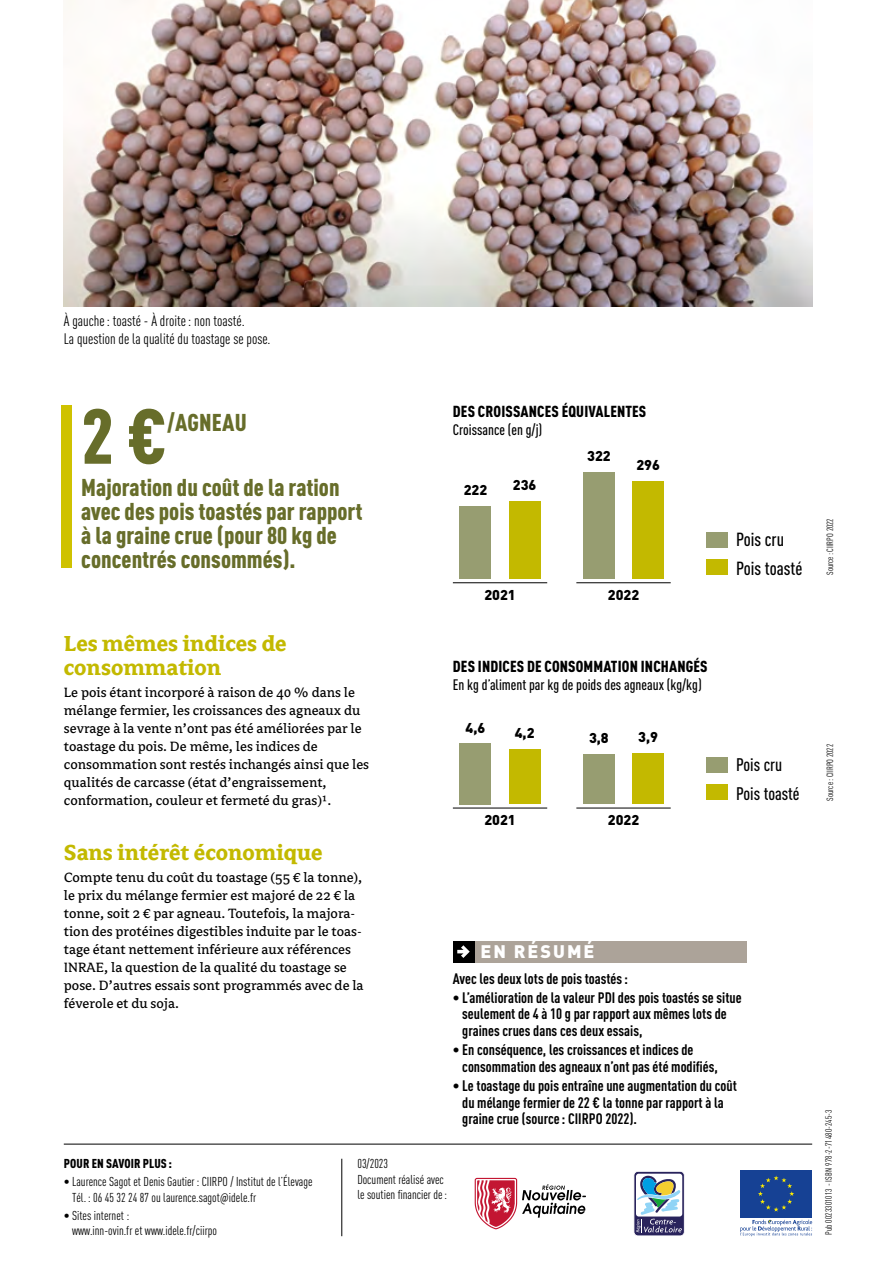
<style>
.page{position:relative;width:893px;height:1263px;background:#fff}
.page>*{position:absolute;margin:0;border:0;box-sizing:border-box;transform-origin:0 0}
.t1{font:900 condensed 76.5px "DIN Pro";color:#676d2a}
.t2{font:900 condensed 24px/24px "DIN Pro";color:#676d2a}
.t3{font:700 24px/24px "Avance Pro";color:#c3b900}
.t4{font:500 condensed 18.75px/29.2px "DIN Pro";color:#000}
.t5{font:500 condensed 18px/29.2px "DIN Pro";color:#000}
.t6{font:900 18px "DIN Pro";letter-spacing:.11em;color:#fff}
.t7{font:900 condensed 15.75px "DIN Pro";letter-spacing:.01em;color:#000}
.t8{font:15px/18px "Avance Pro";color:#000}
.t9{font:700 condensed 15px/16.5px "DIN Pro";color:#000}
.t10{font:condensed 15px/18px "DIN Pro";color:#000}
.t11{font:500 condensed 15px "DIN Pro";color:#000}
.t12{font:900 14.1px "DIN Pro";color:#000}
.t13{font:condensed 12.75px/15.6px "DIN Pro";color:#000}
.t14{font:900 condensed 12.75px "DIN Pro";letter-spacing:.01em;color:#000}
.t15{font:condensed 9px "DIN Pro";letter-spacing:.02em;color:#000}
.t16{font:condensed 9px "DIN Pro";color:#000}
</style>
<div class="page">
<svg style="left:634px;top:1171px;width:51px;height:65px"></svg>
<hr style="left:342px;top:1159px;width:1px;height:77px;background:#000">
<hr style="left:64px;top:1144px;width:748px;height:1px;background:#000">
<svg style="left:475px;top:1178px;width:111px;height:51px"></svg>
<svg style="left:740px;top:1220px;width:72px;height:16px"></svg>
<div style="left:740px;top:1170px;width:72px;height:48px;background:#164194"></div>
<svg style="left:758px;top:1175px;width:36px;height:37px"></svg>
<div style="left:707px;top:532px;width:21px;height:16px;background:#979d71"></div>
<div style="left:707px;top:559px;width:21px;height:16px;background:#c3b900"></div>
<hr style="left:576px;top:582px;width:95px;height:1px;background:#000">
<div style="left:583px;top:472px;width:32px;height:107px;background:#979d71"></div>
<div style="left:632px;top:480px;width:32px;height:99px;background:#c3b900"></div>
<hr style="left:453px;top:582px;width:94px;height:1px;background:#000">
<div style="left:459px;top:505px;width:32px;height:74px;background:#979d71"></div>
<div style="left:509px;top:500px;width:32px;height:79px;background:#c3b900"></div>
<div style="left:707px;top:757px;width:21px;height:16px;background:#979d71"></div>
<div style="left:707px;top:784px;width:21px;height:16px;background:#c3b900"></div>
<hr style="left:576px;top:807px;width:95px;height:1px;background:#000">
<div style="left:583px;top:754px;width:32px;height:50px;background:#979d71"></div>
<div style="left:632px;top:752px;width:32px;height:52px;background:#c3b900"></div>
<hr style="left:453px;top:807px;width:94px;height:1px;background:#000">
<div style="left:459px;top:743px;width:32px;height:61px;background:#979d71"></div>
<div style="left:509px;top:748px;width:32px;height:56px;background:#c3b900"></div>
<div style="left:453px;top:941px;width:293px;height:21px;background:#aca399"></div>
<div style="left:453px;top:941px;width:21px;height:21px;background:#000"></div>
<svg style="left:457px;top:945px;width:13px;height:13px"></svg>
<img style="left:64px;top:0;width:748px;height:306px">
<div style="left:61px;top:405px;width:11px;height:163px;background:#cfc200"></div>
<p class="t10" style="left:64px;top:312px;width:208px">À gauche: toasté - À droite: non toasté.<br>La question de la qualité du toastage se pose.</p>
<h1 class="t1" style="left:81px;top:389px;width:87px">2 €</h1>
<h2 class="t2" style="left:167px;top:410px;width:81px">/AGNEAU</h2>
<h2 class="t2" style="left:81px;top:475px;width:283px">Majoration du coût de la ration avec des pois toastés par rapport à la graine crue (pour 80 kg de concentrés consommés).</h2>
<h2 class="t3" style="left:64px;top:632px;width:224px">Les mêmes indices de consommation</h2>
<p class="t8" style="left:64px;top:683px;width:307px">Le pois étant incorporé à raison de 40 % dans le mélange fermier, les croissances des agneaux du sevrage à la vente n’ont pas été améliorées par le toastage du pois. De même, les indices de consommation sont restés inchangés ainsi que les qualités de carcasse (état d’engraissement, conformation, couleur et fermeté du gras)¹.</p>
<h2 class="t3" style="left:64px;top:841px;width:260px">Sans intérêt économique</h2>
<p class="t8" style="left:64px;top:868px;width:301px">Compte tenu du coût du toastage (55 € la tonne), le prix du mélange fermier est majoré de 22 € la tonne, soit 2 € par agneau. Toutefois, la majora&shy;tion des protéines digestibles induite par le toas&shy;tage étant nettement inférieure aux références INRAE, la question de la qualité du toastage se pose. D’autres essais sont programmés avec de la féverole et du soja.</p>
<p class="t7" style="left:453px;top:402px;width:195px">DES CROISSANCES ÉQUIVALENTES</p>
<p class="t11" style="left:453px;top:421px;width:91px">Croissance (en g/j)</p>
<p class="t12" style="left:464px;top:480px;width:25px">222</p>
<p class="t12" style="left:513px;top:475px;width:25px">236</p>
<p class="t12" style="left:484px;top:585px;width:33px">2021</p>
<p class="t12" style="left:587px;top:447px;width:25px">322</p>
<p class="t12" style="left:636px;top:455px;width:25px">296</p>
<p class="t12" style="left:608px;top:585px;width:33px">2022</p>
<p class="t7" style="left:453px;top:656px;width:256px">DES INDICES DE CONSOMMATION INCHANGÉS</p>
<p class="t11" style="left:453px;top:676px;width:250px">En kg d’aliment par kg de poids des agneaux (kg/kg)</p>
<p class="t12" style="left:466px;top:718px;width:21px">4,6</p>
<p class="t12" style="left:515px;top:723px;width:21px">4,2</p>
<p class="t12" style="left:484px;top:810px;width:33px">2021</p>
<p class="t12" style="left:589px;top:728px;width:21px">3,8</p>
<p class="t12" style="left:638px;top:727px;width:21px">3,9</p>
<p class="t12" style="left:608px;top:810px;width:33px">2022</p>
<p class="t4" style="left:736px;top:524px;width:68px">Pois cru<br>Pois toasté</p>
<p class="t5" style="left:736px;top:750px;width:65px">Pois cru<br>Pois toasté</p>
<p class="t6" style="left:481px;top:939px;width:115px">EN RÉSUMÉ</p>
<p class="t9" style="left:453px;top:970px;width:177px">Avec les deux lots de pois toastés:</p>
<p class="t9" style="left:462px;top:989px;width:281px;text-indent:-9px">• L’amélioration de la valeur PDI des pois toastés se situe seulement de 4 à 10 g par rapport aux mêmes lots de graines crues dans ces deux essais,</p>
<p class="t9" style="left:462px;top:1042px;width:257px;text-indent:-9px">• En conséquence, les croissances et indices de consommation des agneaux n’ont pas été modifiés,</p>
<p class="t9" style="left:462px;top:1078px;width:276px;text-indent:-9px">• Le toastage du pois entraîne une augmentation du coût du mélange fermier de 22 € la tonne par rapport à la graine crue (source: CIIRPO 2022).</p>
<p class="t14" style="left:64px;top:1156px;width:110px">POUR EN SAVOIR PLUS :</p>
<p class="t13" style="left:72px;top:1174px;width:242px;text-indent:-8px">• Laurence Sagot et Denis Gautier : CIIRPO / Institut de l’Élevage<br>Tél. : 06 45 32 24 87 ou laurence.sagot@idele.fr</p>
<p class="t13" style="left:72px;top:1207px;width:146px;text-indent:-8px">• Sites internet :<br>www.inn-ovin.fr et www.idele.fr/ciirpo</p>
<p class="t13" style="left:357px;top:1156px;width:91px">03/2023<br>Document réalisé avec le soutien financier de:</p>
<p class="t16" style="left:825px;top:575px;width:58px;rotate:-90deg">Source: CIIRPO 2022</p>
<p class="t16" style="left:825px;top:801px;width:58px;rotate:-90deg">Source: CIIRPO 2022</p>
<p class="t15" style="left:823px;top:1235px;width:127px;rotate:-90deg">Pub 0023301013 - ISBN 978-2-71480-245-3</p>
</div>
